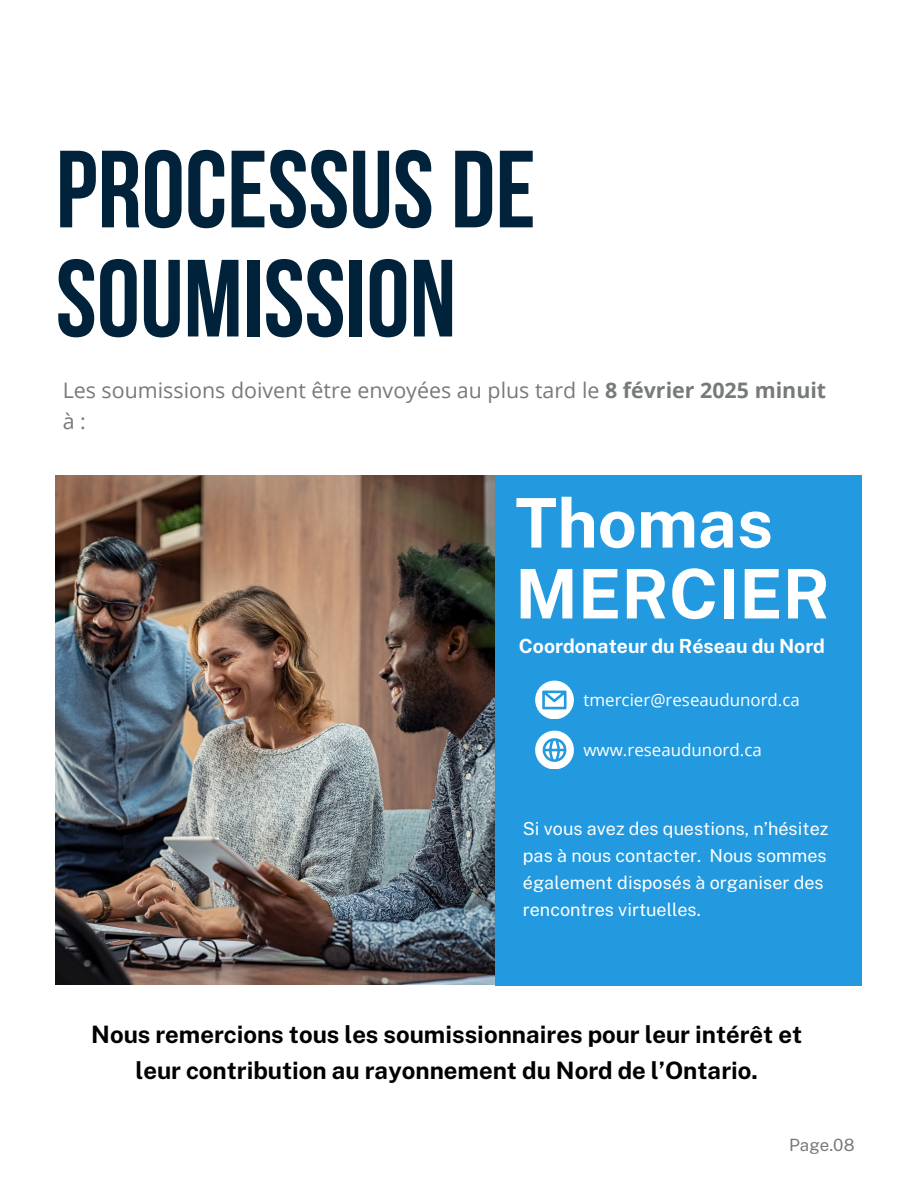
<style>
.page{position:relative;width:918px;height:1188px;background:#fff}
.page>*{position:absolute;margin:0;border:0;box-sizing:border-box;transform-origin:0 0}
.t1{font:700 109.5px/109.2px "Bebas Neue";color:#00223a}
.t2{font:700 68.4px/70.8px "Public Sans";color:#fff}
.t3{font:700 24px/36px "Public Sans";color:#000;text-align:center}
.t4{font:21.45px/31.5px "Open Sans";color:#777b78}
.t5{font:700 19.5px "Public Sans";color:#fff}
.t6{font:18px/27px "Public Sans";color:#fff}
.t7{font:16.95px "Open Sans";color:#fff}
.t8{font:16.95px "Public Sans";color:#777b78}
.s1{font-weight:700}
</style>
<div class="page">
<img style="left:55px;top:476px;width:440px;height:508px">
<div style="left:495px;top:476px;width:367px;height:510px;background:#239adf"></div>
<div style="left:535px;top:681px;width:39px;height:38px;background:#fff;border-radius:50%"></div>
<svg style="left:542px;top:691px;width:24px;height:18px"></svg>
<svg style="left:535px;top:731px;width:38px;height:38px"></svg>
<h1 class="t1" style="left:56px;top:145px;width:481px">PROCESSUS DE<br>SOUMISSION</h1>
<h5 class="t4" style="left:63px;top:374px;width:765px">Les soumissions doivent être envoyées au plus tard le <span class="s1">8 février 2025 minuit </span>à :</h5>
<p class="t2" style="left:515px;top:487px;width:317px">Thomas<br>MERCIER</p>
<p class="t5" style="left:519px;top:635px;width:308px">Coordonateur du Réseau du Nord</p>
<h2 class="t7" style="left:583px;top:688px;width:218px">tmercier@reseaudunord.ca</h2>
<h4 class="t7" style="left:583px;top:738px;width:180px">www.reseaudunord.ca</h4>
<p class="t6" style="left:523px;top:815px;width:307px">Si vous avez des questions, n’hésitez pas à nous contacter. Nous sommes également disposés à organiser des rencontres virtuelles.</p>
<p class="t3" style="left:91px;top:1016px;width:712px">Nous remercions tous les soumissionnaires pour leur intérêt et leur contribution au rayonnement du Nord de l’Ontario.</p>
<p class="t8" style="left:789px;top:1135px;width:67px">Page.08</p>
</div>
